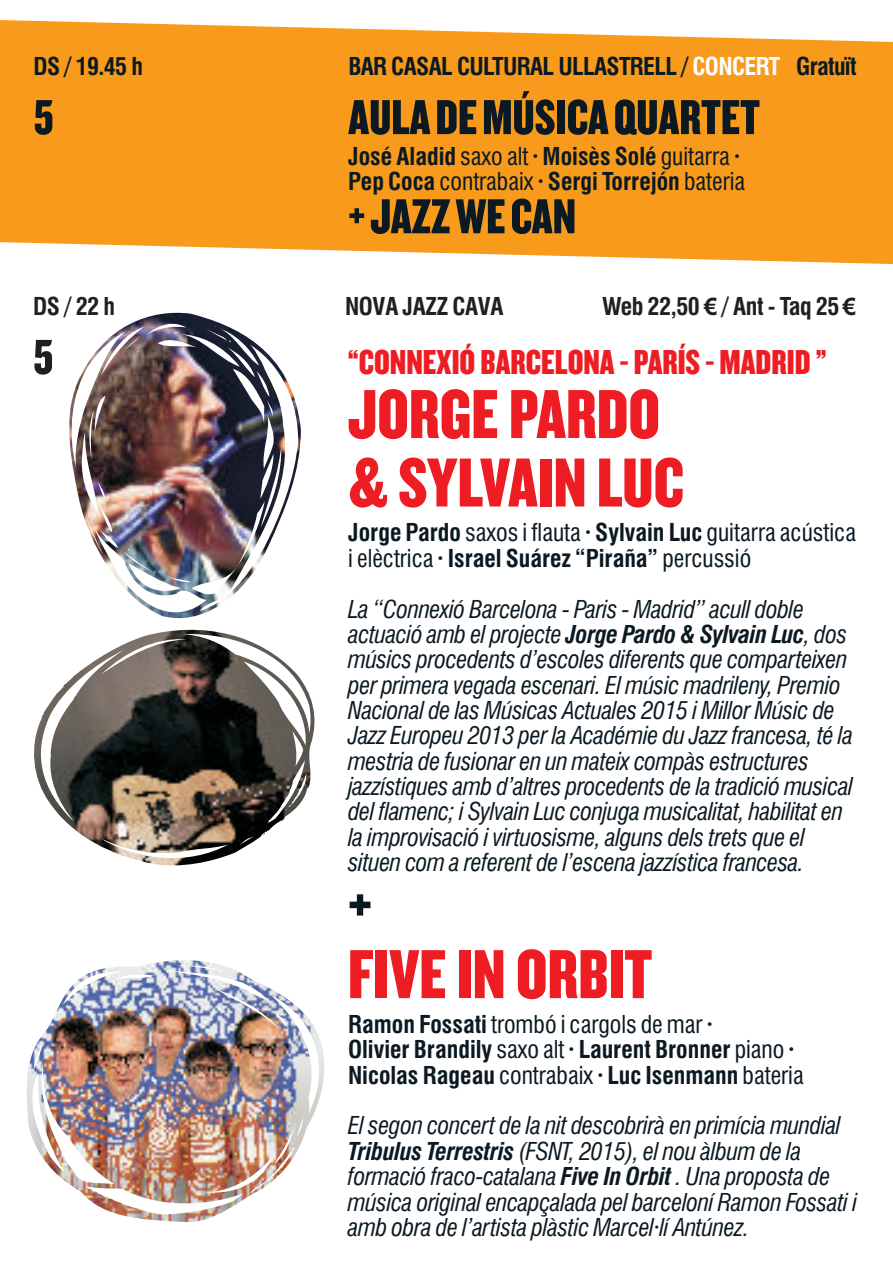
<style>
.page{position:relative;width:893px;height:1276px;background:#fff}
.page>*{position:absolute;margin:0;border:0;box-sizing:border-box;transform-origin:0 0}
.t1{font:72px/68.4px "Knockout";color:#ee1d23}
.t2{font:72px "Knockout";color:#0b1a22}
.t3{font:51px "Knockout";color:#0b1a22}
.t4{font:51px "Knockout";color:#231f20}
.t5{font:36px "Knockout";color:#ee1d23}
.t6{font:italic condensed 24px/25.2px "Swiss 721 BT";letter-spacing:-.015em;color:#0b1a22}
.t7{font:700 condensed 24px/25.2px "Swiss 721 BT";color:#0b1a22}
.t8{font:condensed 24px/25.2px "Swiss 721 BT";color:#0b1a22}
.t9{font:700 condensed 24px "Swiss 721 BT";letter-spacing:-.03em;color:#0b1a22}
.t10{font:700 condensed 24px "Swiss 721 BT";letter-spacing:-.02em;color:#231f20}
.s1{color:#fff}
.s2{font-weight:400}
.s3{font-family:"Arial";font-stretch:normal}
.s4{font-weight:700}
</style>
<div class="page">
<svg style="left:0;top:20px;width:893px;height:244px;fill:#f89a1c"></svg>
<img style="left:69px;top:312px;width:232px;height:307px">
<img style="left:27px;top:960px;width:297px;height:263px">
<img style="left:35px;top:629px;width:280px;height:237px">
<p class="t7" style="left:34px;top:56px;width:111px">DS / 19.45 h</p>
<p class="t9" style="left:348px;top:57px;width:434px">BAR CASAL CULTURAL ULLASTRELL / <span class="s1">CONCERT</span></p>
<p class="t9" style="left:796px;top:57px;width:62px">Gratuït</p>
<h2 class="t3" style="left:34px;top:100px;width:21px">5</h2>
<h2 class="t3" style="left:348px;top:100px;width:413px">AULA DE MÚSICA QUARTET</h2>
<p class="t7" style="left:348px;top:146px;width:398px">José Aladid <span class="s2">saxo alt</span> · Moisès Solé <span class="s2">guitarra</span> ·<br>Pep Coca <span class="s2">contrabaix</span> · Sergi Torrejón <span class="s2">bateria</span></p>
<h2 class="t3" style="left:348px;top:199px;width:229px">+ JAZZ WE CAN</h2>
<p class="t10" style="left:33px;top:297px;width:83px">DS / 22 h</p>
<p class="t10" style="left:345px;top:297px;width:160px">NOVA JAZZ CAVA</p>
<p class="t10" style="left:602px;top:297px;width:256px">Web 22,50 <span class="s3">€</span> / Ant - Taq 25 <span class="s3">€</span></p>
<h2 class="t4" style="left:33px;top:340px;width:21px">5</h2>
<h3 class="t5" style="left:348px;top:350px;width:480px">“CONNEXIÓ BARCELONA - PARÍS - MADRID ”</h3>
<h1 class="t1" style="left:348px;top:385px;width:338px">JORGE PARDO &amp; SYLVAIN LUC</h1>
<p class="t8" style="left:348px;top:522px;width:509px"><span class="s4">Jorge Pardo</span> saxos i flauta <span class="s4">· Sylvain Luc</span> guitarra acústica i elèctrica <span class="s4">· Israel Suárez “Piraña”</span> percussió</p>
<p class="t6" style="left:348px;top:598px;width:507px">La “Connexió Barcelona - Paris - Madrid” acull doble actuació amb el projecte <span class="s4">Jorge Pardo &amp; Sylvain Luc</span>, dos músics procedents d’escoles diferents que comparteixen per primera vegada escenari. El músic madrileny, Premio Nacional de las Músicas Actuales 2015 i Millor Músic de Jazz Europeu 2013 per la Académie du Jazz francesa, té la mestria de fusionar en un mateix compàs estructures jazzístiques amb d’altres procedents de la tradició musical del flamenc; i Sylvain Luc conjuga musicalitat, habilitat en la improvisació i virtuosisme, alguns dels trets que el situen com a referent de l’escena jazzística francesa.</p>
<h1 class="t2" style="left:348px;top:881px;width:26px">+</h1>
<h1 class="t1" style="left:348px;top:945px;width:306px">FIVE IN ORBIT</h1>
<p class="t7" style="left:348px;top:1014px;width:457px">Ramon Fossati <span class="s2">trombó i cargols de mar</span> ·<br>Olivier Brandily <span class="s2">saxo alt</span> · Laurent Bronner <span class="s2">piano</span> ·<br>Nicolas Rageau <span class="s2">contrabaix</span> · Luc Isenmann <span class="s2">bateria</span></p>
<p class="t6" style="left:348px;top:1115px;width:511px">El segon concert de la nit descobrirà en primícia mundial <span class="s4">Tribulus Terrestris</span> (FSNT, 2015), el nou àlbum de la formació fraco-catalana <span class="s4">Five In Orbit</span> . Una proposta de música original encapçalada pel barceloní Ramon Fossati i amb obra de l’artista plàstic Marcel·lí Antúnez.</p>
</div>
